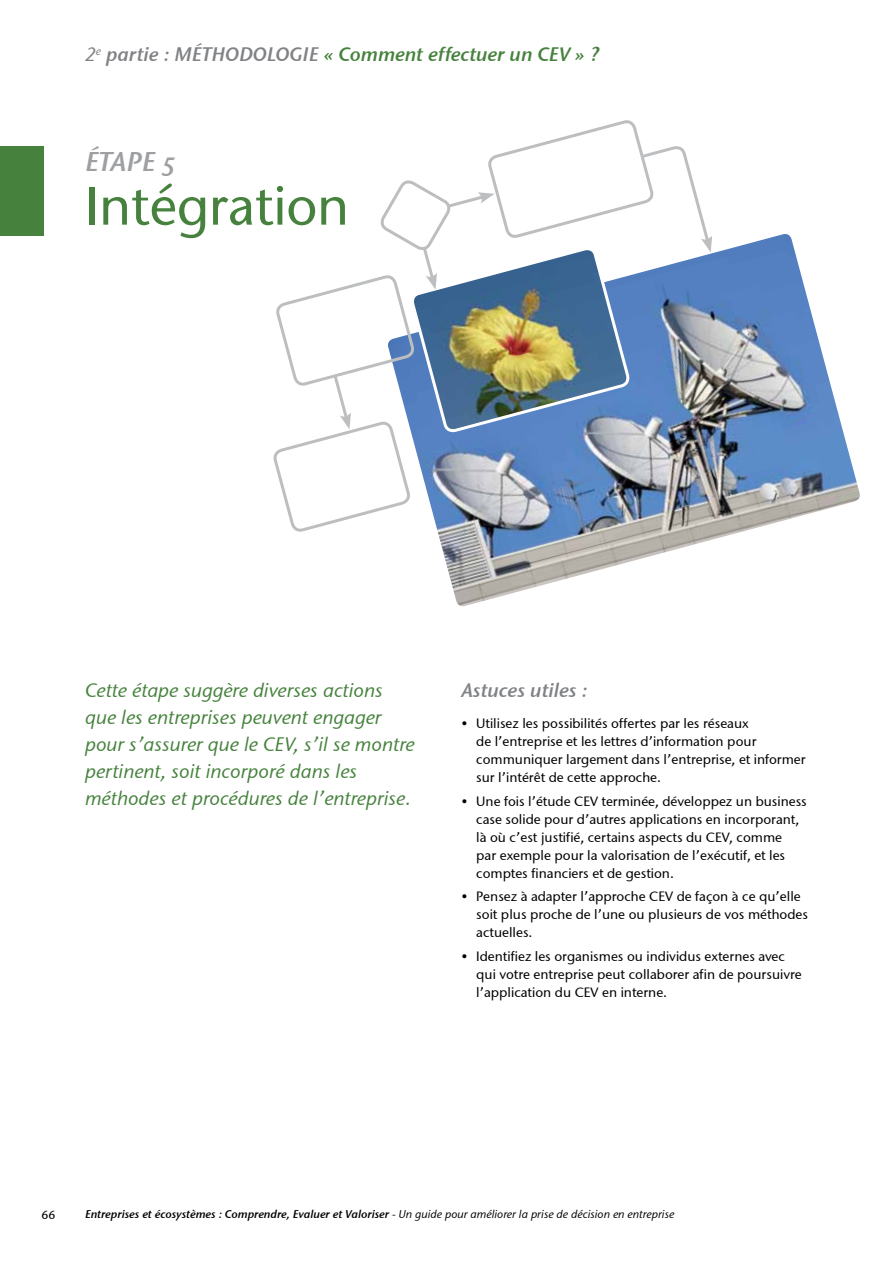
<style>
.page{position:relative;width:893px;height:1263px;background:#fff}
.page>*{position:absolute;margin:0;border:0;box-sizing:border-box;transform-origin:0 0}
.t1{font:500 54px "Stone Sans Std";color:#46823d}
.t2{font:27px "Stone Sans Sem OSITCTT Semi Ita";color:#9d9fa2}
.t3{font:italic 19.5px/27px "Stone Sans ITCTT Medium";color:#46823d}
.t4{font:19.5px "Stone Sans Sem OSITCTT Semi Ita";color:#46823d}
.t5{font:19.5px "Stone Sans Sem OSITCTT Semi Ita";color:#808285}
.t6{font:13.5px/18px "Stone Sans ITCTT Medium";color:#000}
.t7{font:12px "Stone Sans ITCTT Medium";color:#000}
.t8{font:11.25px "Stone Sans Sem OSITCTT Semi Ita";color:#000}
.s1{font-family:"Stone Sans ITCTT Medium";font-style:italic;color:#808285}
.s2{color:#808285}
.s3{font-family:"Stone Sans ITCTT Medium";font-style:italic}
</style>
<div class="page">
<div style="left:0;top:147px;width:44px;height:89px;background:#46823d"></div>
<svg style="left:442px;top:234px;width:418px;height:373px"></svg>
<img style="left:273px;top:120px;width:439px;height:427px">
<h3 class="t4" style="left:85px;top:43px;width:515px"><span class="s1">2</span><sup>e</sup> <span class="s2">partie : Méthodologie</span> « Comment effectuer un CEV » ?</h3>
<h2 class="t2" style="left:85px;top:145px;width:92px">ÉTAPE 5</h2>
<h1 class="t1" style="left:85px;top:174px;width:265px">Intégration</h1>
<h3 class="t3" style="left:85px;top:676px;width:331px">Cette étape suggère diverses actions que les entreprises peuvent engager pour s’assurer que le CEV, s’il se montre pertinent, soit incorporé dans les méthodes et procédures de l’entreprise.</h3>
<h3 class="t5" style="left:461px;top:678px;width:127px">Astuces utiles :</h3>
<p class="t6" style="left:476px;top:714px;width:331px;text-indent:-15px">• Utilisez les possibilités offertes par les réseaux<br>de l’entreprise et les lettres d’information pour communiquer largement dans l’entreprise, et informer sur l’intérêt de cette approche.</p>
<p class="t6" style="left:476px;top:792px;width:332px;text-indent:-15px">• Une fois l’étude CEV terminée, développez un business case solide pour d’autres applications en incorporant, là où c’est justifié, certains aspects du CEV, comme<br>par exemple pour la valorisation de l’exécutif, et les comptes financiers et de gestion.</p>
<p class="t6" style="left:476px;top:888px;width:333px;text-indent:-15px">• Pensez à adapter l’approche CEV de façon à ce qu’elle soit plus proche de l’une ou plusieurs de vos méthodes actuelles.</p>
<p class="t6" style="left:476px;top:948px;width:327px;text-indent:-15px">• Identifiez les organismes ou individus externes avec qui votre entreprise peut collaborer afin de poursuivre l’application du CEV en interne.</p>
<p class="t7" style="left:41px;top:1208px;width:15px">66</p>
<p class="t8" style="left:85px;top:1208px;width:591px">Entreprises et écosystèmes : Comprendre, Evaluer et Valoriser <span class="s3">- Un guide pour améliorer la prise de décision en entreprise</span></p>
</div>
